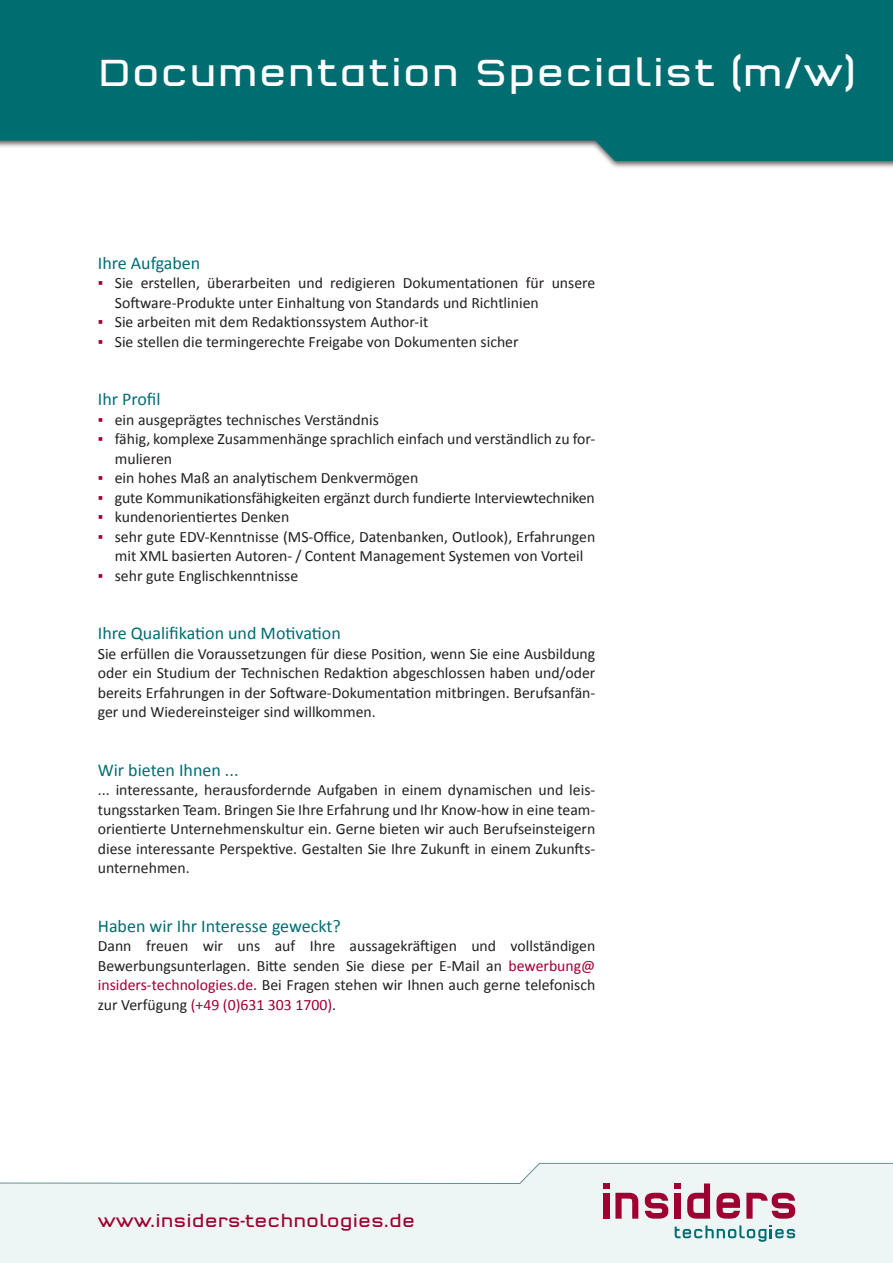
<style>
.page{position:relative;width:893px;height:1263px;background:#fff}
.page>*{position:absolute;margin:0;border:0;box-sizing:border-box;transform-origin:0 0}
.t1{font:39px "Q Type Square Offc Pro";letter-spacing:.015em;color:#fff}
.t2{font:18px "Calibri";color:#006d71}
.t3{font:18px "Q Type Square Offc Pro";color:#9e0131}
.t4{font:15.75px/19.5px "Calibri";color:#231f20;text-align:justify}
.s1{color:#9e0131}
</style>
<div class="page">
<div style="left:0;top:0;width:893px;height:169px;background:#231f20;opacity:.75"></div>
<svg style="left:0;top:0;width:893px;height:161px;background:#13777b"></svg>
<svg style="left:0;top:1163px;width:893px;height:100px;background:#eef4f5"></svg>
<svg style="left:615px;top:1193px;width:23px;height:26px"></svg>
<div style="left:675px;top:1193px;width:6px;height:26px;background:#9e0131"></div>
<svg style="left:675px;top:1183px;width:6px;height:6px"></svg>
<div style="left:603px;top:1193px;width:6px;height:26px;background:#9e0131"></div>
<svg style="left:603px;top:1183px;width:6px;height:6px"></svg>
<svg style="left:687px;top:1183px;width:23px;height:36px"></svg>
<svg style="left:645px;top:1193px;width:23px;height:26px"></svg>
<svg style="left:716px;top:1193px;width:24px;height:26px"></svg>
<svg style="left:746px;top:1193px;width:49px;height:26px"></svg>
<svg style="left:675px;top:1225px;width:120px;height:17px;background:#adcfd0"></svg>
<p class="t1" style="left:98px;top:41px;width:760px">Documentation Specialist (m/w)</p>
<p class="t2" style="left:98px;top:251px;width:104px">Ihre Aufgaben</p>
<p class="t4" style="left:115px;top:273px;width:482px;text-indent:-17px"><span class="s1">▪</span> Sie erstellen, überarbeiten und redigieren Dokumentationen für unsere<br>Software-Produkte unter Einhaltung von Standards und Richtlinien</p>
<p class="t4" style="left:98px;top:312px;width:332px"><span class="s1">▪</span> Sie arbeiten mit dem Redaktionssystem Author-it</p>
<p class="t4" style="left:98px;top:332px;width:422px"><span class="s1">▪</span> Sie stellen die termingerechte Freigabe von Dokumenten sicher</p>
<p class="t2" style="left:98px;top:388px;width:64px">Ihr Profil</p>
<p class="t4" style="left:98px;top:410px;width:283px"><span class="s1">▪</span> ein ausgeprägtes technisches Verständnis</p>
<p class="t4" style="left:115px;top:429px;width:482px;text-indent:-17px"><span class="s1">▪</span> fähig, komplexe Zusammenhänge sprachlich einfach und verständlich zu for&shy;mulieren</p>
<p class="t4" style="left:98px;top:468px;width:322px"><span class="s1">▪</span> ein hohes Maß an analytischem Denkvermögen</p>
<p class="t4" style="left:98px;top:488px;width:498px"><span class="s1">▪</span> gute Kommunikationsfähigkeiten ergänzt durch fundierte Interviewtechniken</p>
<p class="t4" style="left:98px;top:507px;width:193px"><span class="s1">▪</span> kundenorientiertes Denken</p>
<p class="t4" style="left:98px;top:527px;width:499px;text-align:center"><span class="s1">▪</span> sehr gute EDV-Kenntnisse (MS-Office, Datenbanken, Outlook), Erfahrungen mit XML basierten Autoren- / Content Management Systemen von Vorteil</p>
<p class="t4" style="left:98px;top:566px;width:202px"><span class="s1">▪</span> sehr gute Englischkenntnisse</p>
<h2 class="t2" style="left:98px;top:622px;width:245px">Ihre Qualifikation und Motivation</h2>
<p class="t4" style="left:98px;top:644px;width:499px">Sie erfüllen die Voraussetzungen für diese Position, wenn Sie eine Ausbildung oder ein Studium der Technischen Redaktion abgeschlossen haben und/oder bereits Erfahrungen in der Software-Dokumentation mitbringen. Berufsanfän&shy;ger und Wiedereinsteiger sind willkommen.</p>
<p class="t2" style="left:98px;top:758px;width:142px">Wir bieten Ihnen ...</p>
<p class="t4" style="left:98px;top:780px;width:499px">... interessante, herausfordernde Aufgaben in einem dynamischen und leis&shy;tungsstarken Team. Bringen Sie Ihre Erfahrung und Ihr Know-how in eine team&shy;orientierte Unternehmenskultur ein. Gerne bieten wir auch Berufseinsteigern diese interessante Perspektive. Gestalten Sie Ihre Zukunft in einem Zukunfts&shy;unternehmen.</p>
<p class="t2" style="left:98px;top:914px;width:245px">Haben wir Ihr Interesse geweckt?</p>
<p class="t4" style="left:98px;top:936px;width:499px">Dann freuen wir uns auf Ihre aussagekräftigen und vollständigen Bewerbungsunterlagen. Bitte senden Sie diese per E-Mail an <span class="s1">bewerbung@ insiders-technologies.de</span>. Bei Fragen stehen wir Ihnen auch gerne telefonisch zur Verfügung <span class="s1">(+49 (0)631 303 1700)</span>.</p>
<p class="t3" style="left:98px;top:1206px;width:319px">www.insiders-technologies.de</p>
</div>
